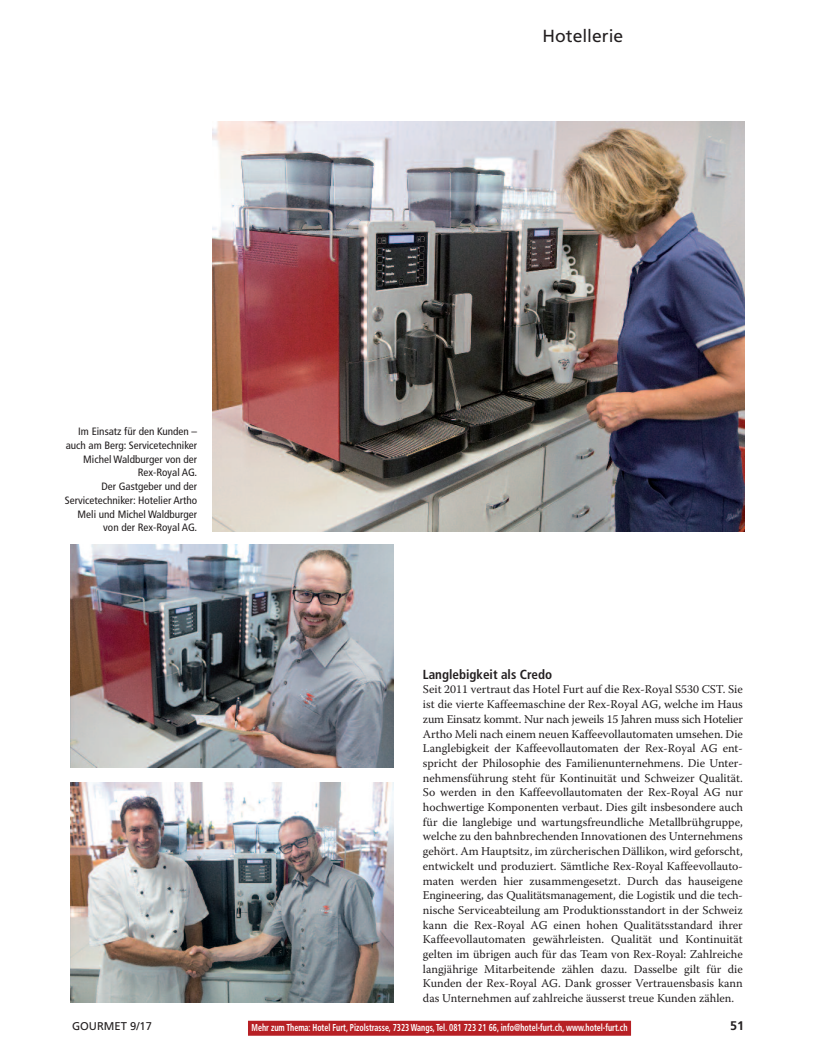
<style>
.page{position:relative;width:815px;height:1063px;background:#fff}
.page>*{position:absolute;margin:0;border:0;box-sizing:border-box;transform-origin:0 0}
.t1{font:17.5px "Frutiger";color:#231f20}
.t2{font:700 condensed 13.12px "Frutiger";color:#231f20}
.t3{font:700 12.5px "Frutiger";color:#231f20}
.t4{font:11.88px/14.8px "Warnock Pro";color:#231f20;text-align:justify}
.t5{font:11.25px "Frutiger";color:#231f20}
.t6{font:condensed 10.62px/13.8px "Frutiger";color:#231f20;text-align:right;scale:1.05 1}
.t7{font:700 condensed 10px "Frutiger";color:#fff;scale:.8 1}
</style>
<div class="page">
<img style="left:213px;top:121px;width:531px;height:410px">
<img style="left:71px;top:545px;width:322px;height:222px">
<img style="left:71px;top:783px;width:322px;height:220px">
<div style="left:248px;top:1021px;width:383px;height:15px;background:#b72025"></div>
<h1 class="t1" style="left:543px;top:28px;width:82px">Hotellerie</h1>
<p class="t6" style="left:65px;top:425px;width:128px">Im Einsatz für den Kunden – auch am Berg: Servicetechniker<br>Michel Waldburger von der<br>Rex-Royal AG.<br>Der Gastgeber und der<br>Servicetechniker: Hotelier Artho<br>Meli und Michel Waldburger von der Rex-Royal AG.</p>
<p class="t5" style="left:72px;top:1022px;width:82px">GOURMET 9/17</p>
<p class="t2" style="left:423px;top:669px;width:131px">Langlebigkeit als Credo</p>
<p class="t4" style="left:423px;top:683px;width:321px">Seit 2011 vertraut das Hotel Furt auf die Rex-Royal S530 CST. Sie ist die vierte Kaffeemaschine der Rex-Royal AG, welche im Haus zum Einsatz kommt. Nur nach jeweils 15 Jahren muss sich Hotelier Artho Meli nach einem neuen Kaffeevollautomaten umsehen. Die Langlebigkeit der Kaffeevollautomaten der Rex-Royal AG ent&shy;spricht der Philosophie des Familienunternehmens. Die Unter&shy;nehmensführung steht für Kontinuität und Schweizer Qualität.<br>So werden in den Kaffeevollautomaten der Rex-Royal AG nur hochwertige Komponenten verbaut. Dies gilt insbesondere auch für die langlebige und wartungsfreundliche Metallbrühgruppe, welche zu den bahnbrechenden Innovationen des Unternehmens gehört. Am Hauptsitz, im zürcherischen Dällikon, wird geforscht, entwickelt und produziert. Sämtliche Rex-Royal Kaffeevollauto&shy;maten werden hier zusammengesetzt. Durch das hauseigene Engineering, das Qualitätsmanagement, die Logistik und die tech&shy;nische Serviceabteilung am Produktionsstandort in der Schweiz kann die Rex-Royal AG einen hohen Qualitätsstandard ihrer Kaffeevollautomaten gewährleisten. Qualität und Kontinuität gelten im übrigen auch für das Team von Rex-Royal: Zahlreiche langjährige Mitarbeitende zählen dazu. Dasselbe gilt für die Kunden der Rex-Royal AG. Dank grosser Vertrauensbasis kann das Unternehmen auf zahlreiche äusserst treue Kunden zählen.</p>
<p class="t7" style="left:252px;top:1024px;width:471px">Mehr zum Thema: Hotel Furt, Pizolstrasse, 7323 Wangs, Tel. 081 723 21 66, info@hotel-furt.ch, www.hotel-furt.ch</p>
<p class="t3" style="left:730px;top:1020px;width:15px">51</p>
</div>
